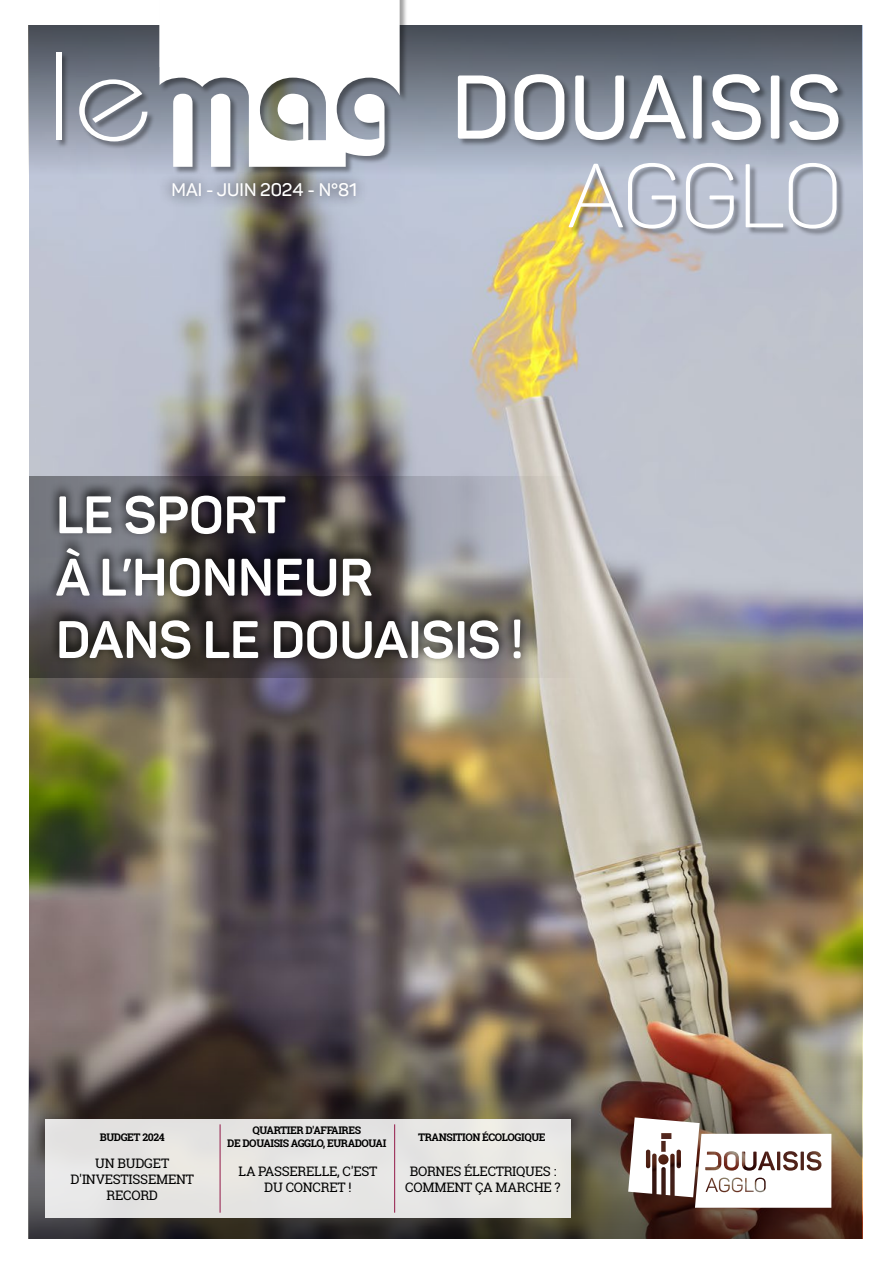
<style>
.page{position:relative;width:893px;height:1263px;background:#fff}
.page>*{position:absolute;margin:0;border:0;box-sizing:border-box;transform-origin:0 0}
.t1{font:700 52.05px/62.4px "Panton";letter-spacing:-.005em;color:#fff}
.t2{font:600 18px "Panton";color:#fff}
.t3{font:13.05px/15.8px "Roboto Slab";letter-spacing:-.02em;color:#000;text-align:center}
.t4{font:700 10.5px/12.6px "Roboto Slab";letter-spacing:-.04em;color:#000;text-align:center}
</style>
<div class="page">
<img style="left:30px;top:26px;width:833px;height:1212px">
<svg style="left:29px;top:26px;width:833px;height:191px"></svg>
<img style="left:29px;top:957px;width:833px;height:281px">
<div style="left:56px;top:0;width:791px;height:237px;background:#000;opacity:.38"></div>
<svg style="left:159px;top:0;width:241px;height:167px"></svg>
<div style="left:56px;top:52px;width:5px;height:88px;background:#fff"></div>
<svg style="left:79px;top:79px;width:68px;height:62px"></svg>
<svg style="left:458px;top:75px;width:47px;height:64px"></svg>
<svg style="left:515px;top:74px;width:49px;height:66px"></svg>
<svg style="left:575px;top:75px;width:111px;height:65px"></svg>
<div style="left:693px;top:75px;width:9px;height:64px;background:#fff;border-radius:2px"></div>
<svg style="left:711px;top:74px;width:50px;height:66px"></svg>
<div style="left:771px;top:75px;width:8px;height:64px;background:#fff;border-radius:2px"></div>
<svg style="left:789px;top:74px;width:49px;height:66px"></svg>
<img style="left:568px;top:163px;width:108px;height:66px">
<svg style="left:686px;top:163px;width:48px;height:66px"></svg>
<svg style="left:746px;top:164px;width:37px;height:63px"></svg>
<svg style="left:789px;top:163px;width:47px;height:66px"></svg>
<div style="left:159px;top:170px;width:210px;height:40px;background:#000;opacity:.75"></div>
<svg style="left:628px;top:1117px;width:203px;height:91px"></svg>
<div style="left:45px;top:1119px;width:525px;height:98px;background:#e6e5e3"></div>
<hr style="left:220px;top:1124px;width:1px;height:89px;background:#931948">
<hr style="left:394px;top:1124px;width:1px;height:89px;background:#931948">
<svg style="left:30px;top:476px;width:833px;height:202px"></svg>
<svg style="left:47px;top:480px;width:483px;height:184px"></svg>
<h2 class="t2" style="left:172px;top:179px;width:187px">MAI - JUIN 2024 - N°81</h2>
<h1 class="t1" style="left:56px;top:483px;width:469px">LE SPORT<br>À L’HONNEUR<br>DANS LE DOUAISIS !</h1>
<p class="t4" style="left:100px;top:1130px;width:66px">BUDGET 2024</p>
<p class="t4" style="left:227px;top:1124px;width:161px">QUARTIER D'AFFAIRES<br>DE DOUAISIS AGGLO, EURADOUAI</p>
<p class="t3" style="left:71px;top:1155px;width:125px">UN BUDGET<br>D'INVESTISSEMENT<br>RECORD</p>
<p class="t3" style="left:238px;top:1163px;width:140px">LA PASSERELLE, C'EST<br>DU CONCRET !</p>
<p class="t4" style="left:418px;top:1130px;width:129px">TRANSITION ÉCOLOGIQUE</p>
<p class="t3" style="left:405px;top:1163px;width:157px">BORNES ÉLECTRIQUES :<br>COMMENT ÇA MARCHE ?</p>
</div>
